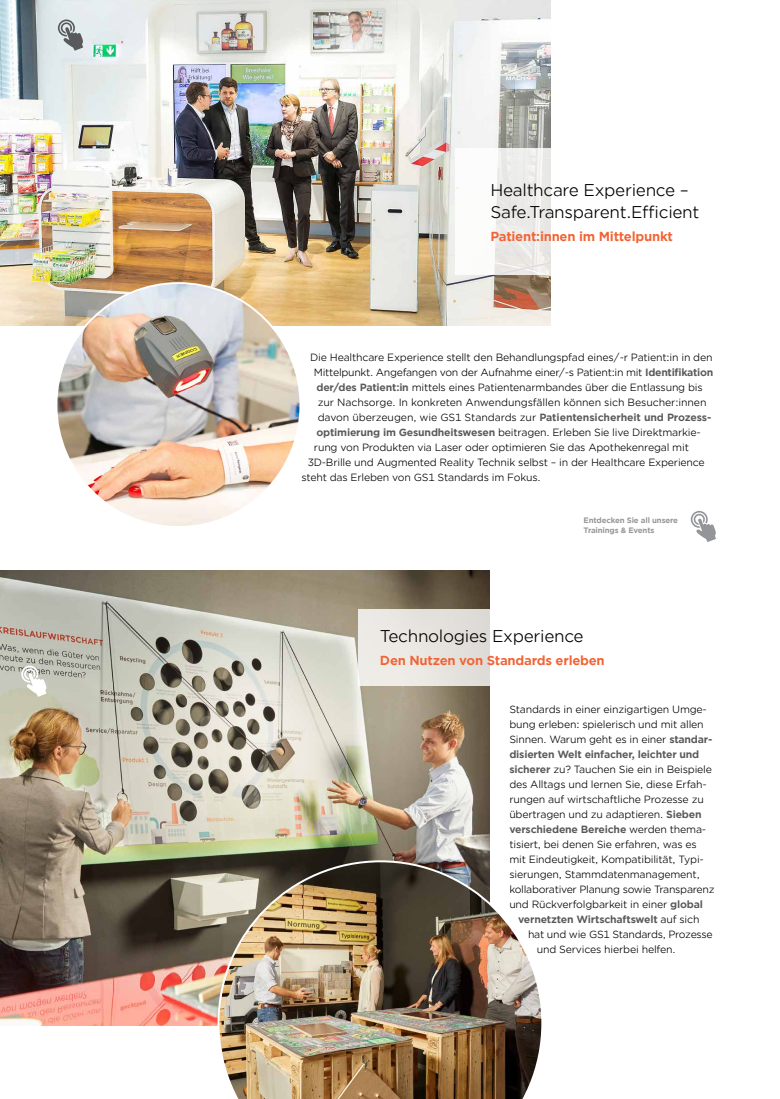
<style>
.page{position:relative;width:780px;height:1099px;background:#fff}
.page>*{position:absolute;margin:0;border:0;box-sizing:border-box;transform-origin:0 0}
.t1{font:16.25px/22.5px "Gotham Office";letter-spacing:-.02em;color:#000}
.t2{font:700 12.5px "Gotham Office";letter-spacing:-.02em;color:#f26334}
.t3{font:10px/15px "Gotham Office";letter-spacing:-.02em;color:#000}
.t4{font:700 10px "Gotham Office";letter-spacing:-.02em;color:#58595b}
.t5{font:700 7.5px/10px "Gotham Office";letter-spacing:-.02em;color:#939598}
.s1{font-weight:700;color:#58595b}
.s2{font-weight:400;color:#000}
</style>
<div class="page">
<img style="left:0;top:570px;width:489px;height:455px">
<img style="left:0;top:0;width:550px;height:325px">
<svg style="left:455px;top:149px;width:96px;height:126px"></svg>
<svg style="left:358px;top:609px;width:132px;height:77px;background:#e7e4e0"></svg>
<img style="left:217px;top:860px;width:325px;height:238px">
<img style="left:56px;top:283px;width:244px;height:244px;border-radius:122px">
<svg style="left:21px;top:665px;width:26px;height:32px"></svg>
<svg style="left:58px;top:19px;width:25px;height:32px"></svg>
<svg style="left:690px;top:511px;width:26px;height:31px"></svg>
<h1 class="t1" style="left:490px;top:178px;width:210px">Healthcare Experience –<br>Safe.Transparent.Efficient</h1>
<p class="t2" style="left:490px;top:228px;width:184px">Patient:innen im Mittelpunkt</p>
<p class="t3" style="left:310px;top:349px;width:404px">Die Healthcare Experience stellt den Behandlungspfad eines/-r Patient:in in den</p>
<p class="t3" style="left:314px;top:364px;width:401px">Mittelpunkt. Angefangen von der Aufnahme einer/-s Patient:in mit <span class="s1">Identifikation</span></p>
<p class="t3" style="left:316px;top:379px;width:388px"><span class="s1">der/des Patient:in</span> mittels eines Patientenarmbandes über die Entlassung bis</p>
<p class="t3" style="left:318px;top:394px;width:390px">zur Nachsorge. In konkreten Anwendungsfällen können sich Besucher:innen</p>
<p class="t3" style="left:318px;top:409px;width:395px">davon überzeugen, wie GS1 Standards zur <span class="s1">Patientensicherheit und Prozess-</span></p>
<p class="t3" style="left:316px;top:424px;width:386px"><span class="s1">optimierung im Gesundheitswesen</span> beitragen. Erleben Sie live Direktmarkie-</p>
<p class="t3" style="left:314px;top:439px;width:376px">rung von Produkten via Laser oder optimieren Sie das Apothekenregal mit</p>
<p class="t3" style="left:308px;top:454px;width:398px">3D-Brille und Augmented Reality Technik selbst – in der Healthcare Experience</p>
<p class="t3" style="left:301px;top:469px;width:240px">steht das Erleben von GS1 Standards im Fokus.</p>
<p class="t5" style="left:583px;top:515px;width:96px">Entdecken Sie all unsere<br>Trainings &amp; Events</p>
<h1 class="t1" style="left:380px;top:624px;width:205px">Technologies Experience</h1>
<p class="t2" style="left:380px;top:651px;width:226px">Den Nutzen von Standards erleben</p>
<p class="t3" style="left:509px;top:702px;width:207px">Standards in einer einzigartigen Umge&shy;bung erleben: spielerisch und mit allen Sinnen. Warum geht es in einer <span class="s1">standar&shy;disierten Welt einfacher, leichter und sicherer</span> zu? Tauchen Sie ein in Beispiele des Alltags und lernen Sie, diese Erfah&shy;rungen auf wirtschaftliche Prozesse zu übertragen und zu adaptieren. <span class="s1">Sieben verschiedene Bereiche</span> werden thema&shy;tisiert, bei denen Sie erfahren, was es mit Eindeutigkeit, Kompatibilität, Typi&shy;sierungen, Stammdatenmanagement, kollaborativer Planung sowie Transparenz und Rückverfolgbarkeit in einer <span class="s1">global</span></p>
<p class="t4" style="left:518px;top:912px;width:183px">vernetzten Wirtschaftswelt <span class="s2">auf sich</span></p>
<p class="t3" style="left:528px;top:927px;width:186px">hat und wie GS1 Standards, Prozesse</p>
<p class="t3" style="left:537px;top:942px;width:140px">und Services hierbei helfen.</p>
</div>
